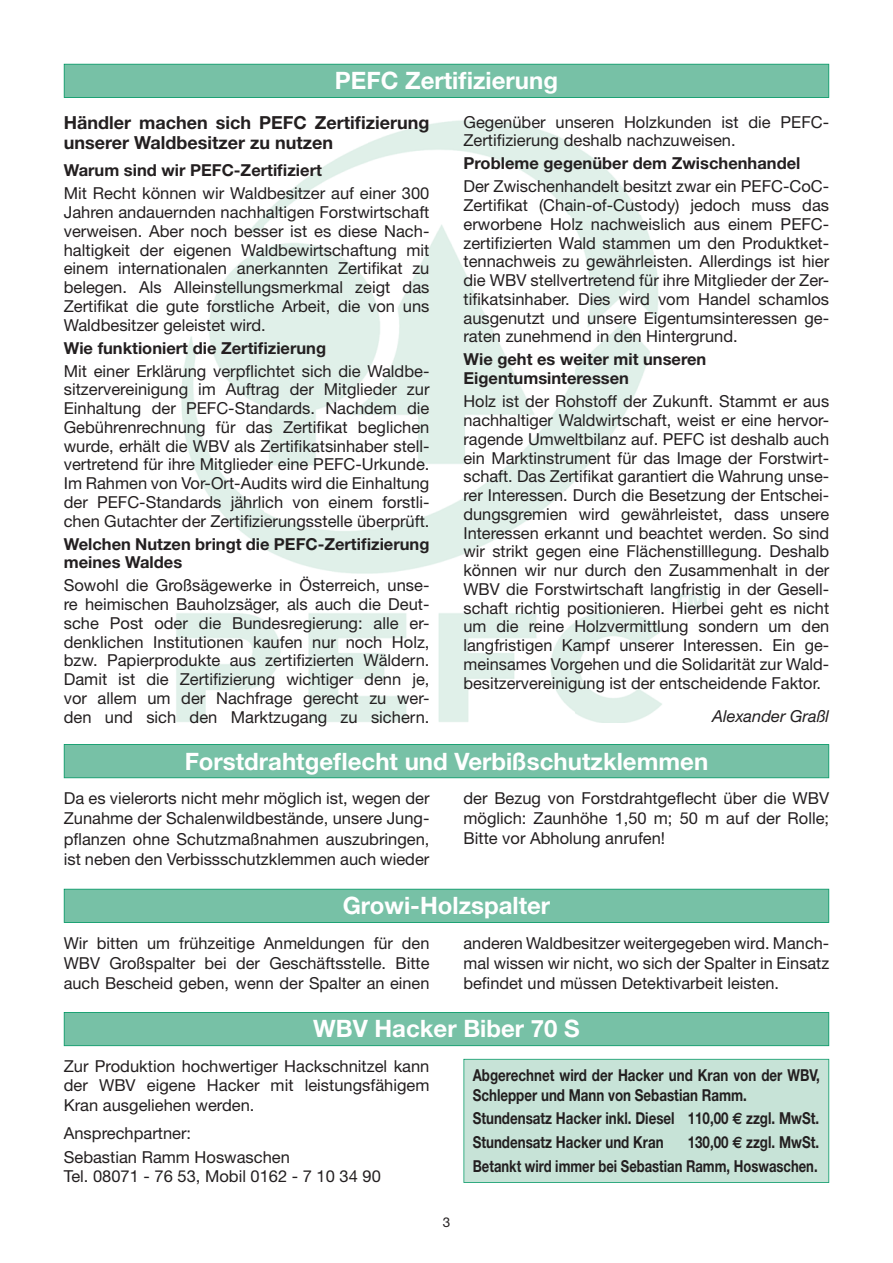
<style>
.page{position:relative;width:893px;height:1263px;background:#fff}
.page>*{position:absolute;margin:0;border:0;box-sizing:border-box;transform-origin:0 0}
.t1{font:700 24px "Helvetica Neue";color:#fff}
.t2{font:700 18px/20.2px "Helvetica Neue";color:#231f20}
.t3{font:16.5px/18.8px "Helvetica Neue";color:#231f20;text-align:justify}
.t4{font:700 16.5px/23.7px "Helvetica Neue";color:#231f20;scale:.81 1}
.t5{font:700 16.5px/18.8px "Helvetica Neue";color:#231f20}
.t6{font:italic 16.5px "Helvetica Neue";color:#231f20}
.t7{font:13.5px "Helvetica Neue";color:#231f20}
.s1{font-family:"Euro Sans"}
</style>
<div class="page">
<img style="left:176px;top:120px;width:531px;height:603px">
<div style="left:64px;top:64px;width:765px;height:34px;background:#77c1a6"></div>
<div style="left:64px;top:744px;width:765px;height:34px;background:#77c1a6"></div>
<div style="left:64px;top:889px;width:765px;height:34px;background:#77c1a6"></div>
<div style="left:64px;top:1012px;width:765px;height:34px;background:#77c1a6"></div>
<div style="left:463px;top:1059px;width:366px;height:124px;background:#c7e3d7"></div>
<h1 class="t1" style="left:335px;top:66px;width:225px">PEFC Zertifizierung</h1>
<p class="t2" style="left:64px;top:112px;width:367px">Händler machen sich PEFC Zertifizierung unserer Waldbesitzer zu nutzen</p>
<p class="t5" style="left:64px;top:161px;width:260px">Warum sind wir PEFC-Zertifiziert</p>
<p class="t3" style="left:64px;top:184px;width:367px">Mit Recht können wir Waldbesitzer auf einer 300<br>Jahren andauernden nachhaltigen Forstwirtschaft verweisen. Aber noch besser ist es diese Nach&shy;haltigkeit der eigenen Waldbewirtschaftung mit einem internationalen anerkannten Zertifikat zu belegen. Als Alleinstellungsmerkmal zeigt das Zertifikat die gute forstliche Arbeit, die von uns Waldbesitzer geleistet wird.</p>
<p class="t5" style="left:64px;top:338px;width:264px">Wie funktioniert die Zertifizierung</p>
<p class="t3" style="left:64px;top:361px;width:367px">Mit einer Erklärung verpflichtet sich die Waldbe&shy;sitzervereinigung im Auftrag der Mitglieder zur Einhaltung der PEFC-Standards. Nachdem die Gebührenrechnung für das Zertifikat beglichen wurde, erhält die WBV als Zertifikatsinhaber stell&shy;vertretend für ihre Mitglieder eine PEFC-Urkunde.<br>Im Rahmen von Vor-Ort-Audits wird die Einhaltung der PEFC-Standards jährlich von einem forstli&shy;chen Gutachter der Zertifizierungsstelle überprüft.</p>
<p class="t5" style="left:64px;top:534px;width:367px">Welchen Nutzen bringt die PEFC-Zertifizierung meines Waldes</p>
<p class="t3" style="left:64px;top:576px;width:367px">Sowohl die Großsägewerke in Österreich, unse&shy;re heimischen Bauholzsäger, als auch die Deut&shy;sche Post oder die Bundesregierung: alle er&shy;denklichen Institutionen kaufen nur noch Holz, bzw. Papierprodukte aus zertifizierten Wäldern.<br>Damit ist die Zertifizierung wichtiger denn je, vor allem um der Nachfrage gerecht zu wer&shy;den und sich den Marktzugang zu sichern.</p>
<p class="t3" style="left:463px;top:112px;width:367px">Gegenüber unseren Holzkunden ist die PEFC-<br>Zertifizierung deshalb nachzuweisen.</p>
<p class="t5" style="left:463px;top:154px;width:338px">Probleme gegenüber dem Zwischenhandel</p>
<p class="t3" style="left:463px;top:177px;width:367px">Der Zwischenhandelt besitzt zwar ein PEFC-CoC-Zertifikat (Chain-of-Custody) jedoch muss das erworbene Holz nachweislich aus einem PEFC&shy;zertifizierten Wald stammen um den Produktket&shy;tennachweis zu gewährleisten. Allerdings ist hier die WBV stellvertretend für ihre Mitglieder der Zer&shy;tifikatsinhaber. Dies wird vom Handel schamlos ausgenutzt und unsere Eigentumsinteressen ge&shy;raten zunehmend in den Hintergrund.</p>
<p class="t5" style="left:463px;top:350px;width:244px">Wie geht es weiter mit unseren<br>Eigentumsinteressen</p>
<p class="t3" style="left:463px;top:392px;width:367px">Holz ist der Rohstoff der Zukunft. Stammt er aus nachhaltiger Waldwirtschaft, weist er eine hervor&shy;ragende Umweltbilanz auf. PEFC ist deshalb auch ein Marktinstrument für das Image der Forstwirt&shy;schaft. Das Zertifikat garantiert die Wahrung unse&shy;rer Interessen. Durch die Besetzung der Entschei&shy;dungsgremien wird gewährleistet, dass unsere Interessen erkannt und beachtet werden. So sind wir strikt gegen eine Flächenstilllegung. Deshalb können wir nur durch den Zusammenhalt in der WBV die Forstwirtschaft langfristig in der Gesell&shy;schaft richtig positionieren. Hierbei geht es nicht um die reine Holzvermittlung sondern um den langfristigen Kampf unserer Interessen. Ein ge&shy;meinsames Vorgehen und die Solidarität zur Wald&shy;besitzervereinigung ist der entscheidende Faktor.</p>
<p class="t6" style="left:712px;top:706px;width:119px">Alexander Graßl</p>
<h1 class="t1" style="left:185px;top:747px;width:525px">Forstdrahtgeflecht und Verbißschutzklemmen</h1>
<p class="t3" style="left:64px;top:788px;width:367px;line-height:20.2px">Da es vielerorts nicht mehr möglich ist, wegen der Zunahme der Schalenwildbestände, unsere Jung&shy;pflanzen ohne Schutzmaßnahmen auszubringen, ist neben den Verbissschutzklemmen auch wieder</p>
<p class="t3" style="left:463px;top:788px;width:367px;line-height:20.2px">der Bezug von Forstdrahtgeflecht über die WBV möglich: Zaunhöhe 1,50 m; 50 m auf der Rolle; Bitte vor Abholung anrufen!</p>
<h1 class="t1" style="left:343px;top:890px;width:209px">Growi-Holzspalter</h1>
<p class="t3" style="left:64px;top:932px;width:367px;line-height:20.2px">Wir bitten um frühzeitige Anmeldungen für den WBV Großspalter bei der Geschäftsstelle. Bitte auch Bescheid geben, wenn der Spalter an einen</p>
<p class="t3" style="left:463px;top:932px;width:367px;line-height:20.2px">anderen Waldbesitzer weitergegeben wird. Manch&shy;mal wissen wir nicht, wo sich der Spalter in Einsatz befindet und müssen Detektivarbeit leisten.</p>
<h1 class="t1" style="left:313px;top:1014px;width:268px">WBV Hacker Biber 70 S</h1>
<p class="t3" style="left:64px;top:1056px;width:367px;line-height:19.5px">Zur Produktion hochwertiger Hackschnitzel kann der WBV eigene Hacker mit leistungsfähigem Kran ausgeliehen werden.</p>
<p class="t3" style="left:64px;top:1121px;width:228px;line-height:23.7px">Ansprechpartner:<br>Sebastian Ramm Hoswaschen</p>
<p class="t3" style="left:64px;top:1167px;width:319px">Tel. 08071 - 76 53, Mobil 0162 - 7 10 34 90</p>
<p class="t4" style="left:473px;top:1065px;width:430px;line-height:19.5px">Abgerechnet wird der Hacker und Kran von der WBV,<br>Schlepper und Mann von Sebastian Ramm.</p>
<p class="t4" style="left:473px;top:1106px;width:429px">Stundensatz Hacker inkl. Diesel 110,00 <span class="s1">€</span> zzgl. MwSt.<br>Stundensatz Hacker und Kran</p>
<p class="t4" style="left:473px;top:1130px;width:429px;text-align:right">130,00 <span class="s1">€</span> zzgl. MwSt.<br>Betankt wird immer bei Sebastian Ramm, Hoswaschen.</p>
<p class="t7" style="left:443px;top:1214px;width:9px">3</p>
</div>
